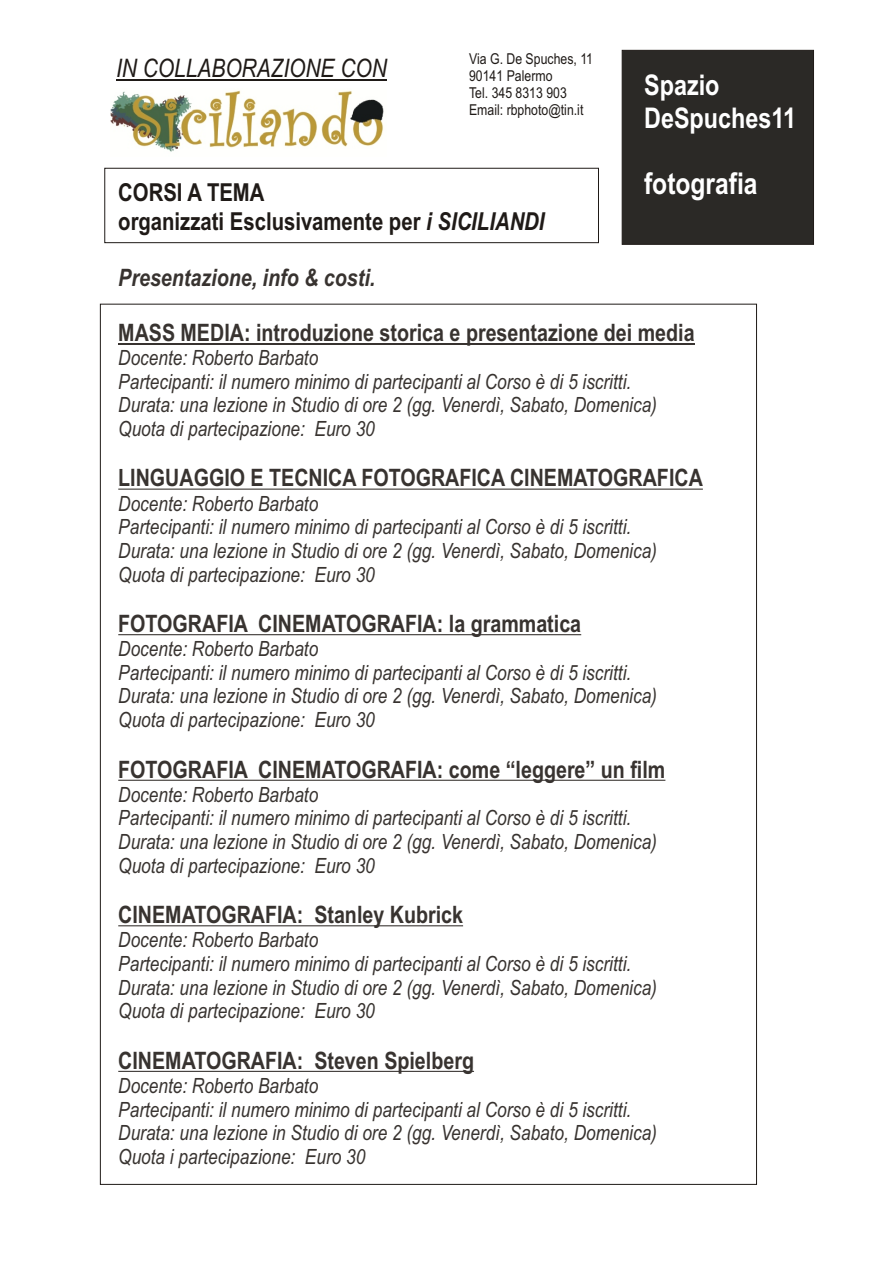
<style>
.page{position:relative;width:894px;height:1263px;background:#fff}
.page>*{position:absolute;margin:0;border:0;box-sizing:border-box;transform-origin:0 0}
.t1{font:700 30px "Arial Narrow";color:#fff}
.t2{font:700 28.5px/32.5px "Arial Narrow";color:#fff}
.t3{font:italic 25.5px "Arial Narrow";color:#1f1a17}
.t4{font:700 24.75px/28.3px "Arial Narrow";color:#1f1a17}
.t5{font:700 24px "Arial Narrow";color:#383330}
.t6{font:italic 700 24px "Arial Narrow";color:#383330}
.t7{font:italic 21px/23.5px "Arial Narrow";color:#383330}
.t8{font:15px/17px "Arial Narrow";color:#1f1a17}
.s1{font-style:italic}
</style>
<div class="page">
<hr style="left:118px;top:343px;width:577px;height:1px;background:#383330">
<hr style="left:118px;top:489px;width:585px;height:1px;background:#383330">
<hr style="left:118px;top:634px;width:463px;height:1px;background:#383330">
<hr style="left:118px;top:780px;width:547px;height:1px;background:#383330">
<hr style="left:118px;top:925px;width:345px;height:1px;background:#383330">
<hr style="left:118px;top:1071px;width:356px;height:1px;background:#383330">
<div style="left:622px;top:50px;width:192px;height:195px;background:#2b2926;border:1px solid #1f1a17"></div>
<div style="left:105px;top:168px;width:494px;height:75px;border:1px solid #1f1a17"></div>
<img style="left:110px;top:90px;width:274px;height:62px">
<hr style="left:116px;top:79px;width:271px;height:2px;background:#1f1a17">
<p class="t8" style="left:469px;top:51px;width:126px">Via G. De Spuches, 11<br>90141 Palermo<br>Tel. 345 8313 903<br>Email: rbphoto@tin.it</p>
<p class="t3" style="left:116px;top:59px;width:272px">IN COLLABORAZIONE CON</p>
<h2 class="t2" style="left:644px;top:72px;width:153px">Spazio<br>DeSpuches11</h2>
<h1 class="t1" style="left:644px;top:173px;width:115px">fotografia</h1>
<p class="t4" style="left:118px;top:181px;width:428px">CORSI A TEMA<br>organizzati Esclusivamente per <span class="s1">i SICILIANDI</span></p>
<p class="t6" style="left:118px;top:268px;width:259px">Presentazione, info &amp; costi.</p>
<p class="t5" style="left:118px;top:323px;width:578px">MASS MEDIA: introduzione storica e presentazione dei media</p>
<p class="t7" style="left:118px;top:348px;width:540px">Docente: Roberto Barbato<br>Partecipanti: il numero minimo di partecipanti al Corso è di 5 iscritti.<br>Durata: una lezione in Studio di ore 2 (gg. Venerdì, Sabato, Domenica)<br>Quota di partecipazione: Euro 30</p>
<p class="t5" style="left:118px;top:469px;width:586px">LINGUAGGIO E TECNICA FOTOGRAFICA CINEMATOGRAFICA</p>
<p class="t7" style="left:118px;top:493px;width:540px">Docente: Roberto Barbato<br>Partecipanti: il numero minimo di partecipanti al Corso è di 5 iscritti.<br>Durata: una lezione in Studio di ore 2 (gg. Venerdì, Sabato, Domenica)<br>Quota di partecipazione: Euro 30</p>
<p class="t5" style="left:118px;top:614px;width:464px">FOTOGRAFIA CINEMATOGRAFIA: la grammatica</p>
<p class="t7" style="left:118px;top:639px;width:540px">Docente: Roberto Barbato<br>Partecipanti: il numero minimo di partecipanti al Corso è di 5 iscritti.<br>Durata: una lezione in Studio di ore 2 (gg. Venerdì, Sabato, Domenica)<br>Quota di partecipazione: Euro 30</p>
<p class="t5" style="left:118px;top:760px;width:549px">FOTOGRAFIA CINEMATOGRAFIA: come “leggere” un film</p>
<p class="t7" style="left:118px;top:785px;width:540px">Docente: Roberto Barbato<br>Partecipanti: il numero minimo di partecipanti al Corso è di 5 iscritti.<br>Durata: una lezione in Studio di ore 2 (gg. Venerdì, Sabato, Domenica)<br>Quota di partecipazione: Euro 30</p>
<p class="t5" style="left:118px;top:906px;width:346px">CINEMATOGRAFIA: Stanley Kubrick</p>
<p class="t7" style="left:118px;top:930px;width:540px">Docente: Roberto Barbato<br>Partecipanti: il numero minimo di partecipanti al Corso è di 5 iscritti.<br>Durata: una lezione in Studio di ore 2 (gg. Venerdì, Sabato, Domenica)<br>Quota di partecipazione: Euro 30</p>
<p class="t5" style="left:118px;top:1051px;width:357px">CINEMATOGRAFIA: Steven Spielberg</p>
<p class="t7" style="left:118px;top:1076px;width:540px">Docente: Roberto Barbato<br>Partecipanti: il numero minimo di partecipanti al Corso è di 5 iscritti.<br>Durata: una lezione in Studio di ore 2 (gg. Venerdì, Sabato, Domenica)<br>Quota i partecipazione: Euro 30</p>
</div>
